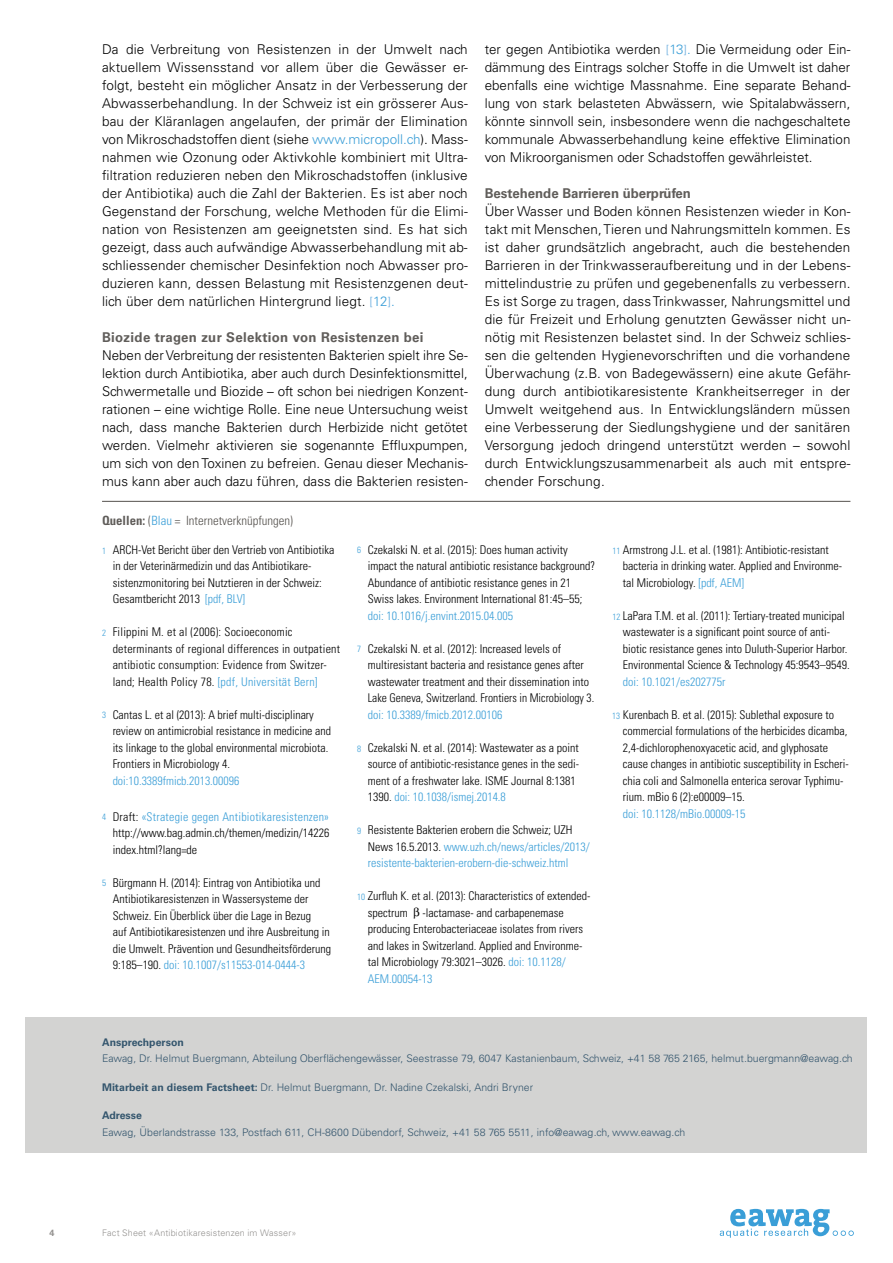
<style>
.page{position:relative;width:893px;height:1263px;background:#fff}
.page>*{position:absolute;margin:0;border:0;box-sizing:border-box;transform-origin:0 0}
.t1{font:300 13.5px/18px "Univers LT Std";color:#000;text-align:justify}
.t2{font:700 13.5px "Univers LT Std";letter-spacing:.025em;color:#605d5a}
.t3{font:700 13.5px "Univers LT Std";letter-spacing:.005em;color:#605d5a}
.t4{font:300 condensed 12.75px "Univers LT Std";color:#55524e}
.t5{font:300 condensed 12px/16.5px "Univers LT Std";color:#000}
.t6{font:300 condensed 12px/16.5px "Univers LT Std";color:#3a9ed7}
.t7{font:300 condensed 12px/16.5px "Univers LT Std";letter-spacing:.02em;color:#000}
.t8{font:300 10.5px "Univers LT Std";color:#33556d}
.t9{font:700 10.5px "Univers LT Std";letter-spacing:.005em;color:#33556d}
.t10{font:300 9px "Univers LT Std";letter-spacing:.02em;color:#949290}
.t11{font:300 condensed 9px "Univers LT Std";color:#3a9ed7}
.t12{font:700 9px "Univers LT Std";color:#949290}
.s1{color:#3a9ed7}
.s2{font-size:12.75px;color:#74b2e0}
.s3{font-weight:700;color:#605d5a}
.s4{color:#000}
.s5{font-family:"Li Gothic Med";font-weight:400;font-stretch:normal}
.s6{font-weight:700}
</style>
<div class="page">
<svg style="left:720px;top:1209px;width:134px;height:29px"></svg>
<hr style="left:102px;top:501px;width:748px;height:1px;background:#55524e">
<div style="left:26px;top:1017px;width:841px;height:135px;background:#d3d3d2"></div>
<p class="t1" style="left:102px;top:40px;width:367px">Da die Verbreitung von Resistenzen in der Umwelt nach aktuellem Wissensstand vor allem über die Gewässer er&shy;folgt, besteht ein möglicher Ansatz in der Verbesserung der Abwasserbehandlung. In der Schweiz ist ein grösserer Aus&shy;bau der Kläranlagen angelaufen, der primär der Elimination von Mikroschadstoffen dient (siehe <span class="s1">www.micropoll.ch</span>). Mass&shy;nahmen wie Ozonung oder Aktivkohle kombiniert mit Ultra&shy;filtration reduzieren neben den Mikroschadstoffen (inklusive der Antibiotika) auch die Zahl der Bakterien. Es ist aber noch Gegenstand der Forschung, welche Methoden für die Elimi&shy;nation von Resistenzen am geeignetsten sind. Es hat sich gezeigt, dass auch aufwändige Abwasserbehandlung mit ab&shy;schliessender chemischer Desinfektion noch Abwasser pro&shy;duzieren kann, dessen Belastung mit Resistenzgenen deut&shy;lich über dem natürlichen Hintergrund liegt. <span class="s2">[</span><span class="s1">12</span><span class="s2">]</span><span class="s1">.</span></p>
<p class="t2" style="left:102px;top:329px;width:323px">Biozide tragen zur Selektion von Resistenzen bei</p>
<p class="t1" style="left:102px;top:346px;width:367px">Neben der Verbreitung der resistenten Bakterien spielt ihre Se&shy;lektion durch Antibiotika, aber auch durch Desinfektionsmittel, Schwermetalle und Biozide – oft schon bei niedrigen Konzent&shy;rationen – eine wichtige Rolle. Eine neue Untersuchung weist nach, dass manche Bakterien durch Herbizide nicht getötet werden. Vielmehr aktivieren sie sogenannte Effluxpumpen, um sich von den Toxinen zu befreien. Genau dieser Mechanis&shy;mus kann aber auch dazu führen, dass die Bakterien resisten-</p>
<p class="t1" style="left:485px;top:40px;width:367px">ter gegen Antibiotika werden <span class="s2">[</span><span class="s1">13</span><span class="s2">]</span><span class="s1">.</span> Die Vermeidung oder Ein&shy;dämmung des Eintrags solcher Stoffe in die Umwelt ist daher ebenfalls eine wichtige Massnahme. Eine separate Behand&shy;lung von stark belasteten Abwässern, wie Spitalabwässern, könnte sinnvoll sein, insbesondere wenn die nachgeschaltete kommunale Abwasserbehandlung keine effektive Elimination von Mikroorganismen oder Schadstoffen gewährleistet.</p>
<p class="t3" style="left:485px;top:185px;width:208px">Bestehende Barrieren überprüfen</p>
<p class="t1" style="left:485px;top:202px;width:367px">Über Wasser und Boden können Resistenzen wieder in Kon&shy;takt mit Menschen, Tieren und Nahrungsmitteln kommen. Es ist daher grundsätzlich angebracht, auch die bestehenden Barrieren in der Trinkwasseraufbereitung und in der Lebens&shy;mittelindustrie zu prüfen und gegebenenfalls zu verbessern.<br>Es ist Sorge zu tragen, dass Trinkwasser, Nahrungsmittel und die für Freizeit und Erholung genutzten Gewässer nicht un&shy;nötig mit Resistenzen belastet sind. In der Schweiz schlies&shy;sen die geltenden Hygienevorschriften und die vorhandene Überwachung (z.B. von Badegewässern) eine akute Gefähr&shy;dung durch antibiotikaresistente Krankheitserreger in der Umwelt weitgehend aus. In Entwicklungsländern müssen eine Verbesserung der Siedlungshygiene und der sanitären Versorgung jedoch dringend unterstützt werden – sowohl durch Entwicklungszusammenarbeit als auch mit entspre&shy;chender Forschung.</p>
<p class="t4" style="left:102px;top:513px;width:192px"><span class="s3">Quellen:</span> (<span class="s1">Blau</span> = Internetverknüpfungen)</p>
<p class="t5" style="left:113px;top:541px;width:223px">ARCH-Vet Bericht über den Vertrieb von Antibiotika in der Veterinärmedizin und das Antibiotikare&shy;sistenzmonitoring bei Nutztieren in der Schweiz:<br>Gesamtbericht 2013 <span class="s1">[pdf, BLV]</span></p>
<p class="t7" style="left:113px;top:624px;width:229px">Filippini M. et al (2006): Socioeconomic determinants of regional differences in outpatient antibiotic consumption: Evidence from Switzer&shy;land; Health Policy 78. <span class="s1">[pdf, Universität Bern]</span></p>
<p class="t5" style="left:113px;top:706px;width:220px">Cantas L. et al (2013): A brief multi-disciplinary review on antimicrobial resistance in medicine and its linkage to the global environmental microbiota.<br>Frontiers in Microbiology 4.</p>
<p class="t6" style="left:113px;top:772px;width:128px">doi:10.3389fmicb.2013.00096</p>
<p class="t5" style="left:113px;top:808px;width:218px;text-align:justify">Draft: <span class="s1">«Strategie gegen Antibiotikaresistenzen» </span>http://www.bag.admin.ch/themen/medizin/14226 index.html?lang=de</p>
<p class="t5" style="left:113px;top:874px;width:220px">Bürgmann H. (2014): Eintrag von Antibiotika und Antibiotikaresistenzen in Wassersysteme der Schweiz. Ein Überblick über die Lage in Bezug<br>auf Antibiotikaresistenzen und ihre Ausbreitung in die Umwelt. Prävention und Gesundheitsförderung 9:185–190. <span class="s1">doi: 10.1007/s11553-014-0444-3</span></p>
<p class="t5" style="left:368px;top:541px;width:229px">Czekalski N. et al. (2015): Does human activity impact the natural antibiotic resistance background?<br>Abundance of antibiotic resistance genes in 21<br>Swiss lakes. Environment International 81:45–55;</p>
<p class="t6" style="left:368px;top:607px;width:147px">doi: 10.1016/j.envint.2015.04.005</p>
<p class="t5" style="left:368px;top:640px;width:228px">Czekalski N. et al. (2012): Increased levels of multiresistant bacteria and resistance genes after wastewater treatment and their dissemination into Lake Geneva, Switzerland. Frontiers in Microbiology 3.</p>
<p class="t6" style="left:368px;top:706px;width:136px">doi: 10.3389/fmicb.2012.00106</p>
<p class="t5" style="left:368px;top:739px;width:213px">Czekalski N. et al. (2014): Wastewater as a point source of antibiotic-resistance genes in the sedi&shy;ment of a freshwater lake. ISME Journal 8:1381<br>1390. <span class="s1">doi: 10.1038/ismej.2014.8</span></p>
<p class="t6" style="left:368px;top:822px;width:223px"><span class="s4">Resistente Bakterien erobern die Schweiz; UZH<br>News 16.5.2013.</span> www.uzh.ch/news/articles/2013/ resistente-bakterien-erobern-die-schweiz.html</p>
<p class="t5" style="left:368px;top:888px;width:224px">Zurfluh K. et al. (2013): Characteristics of extended&shy;spectrum <span class="s5">β</span>-lactamase- and carbapenemase producing Enterobacteriaceae isolates from rivers and lakes in Switzerland. Applied and Environme&shy;tal Microbiology 79:3021–3026. <span class="s1">doi: 10.1128/ AEM.00054-13</span></p>
<p class="t11" style="left:102px;top:545px;width:5px">1</p>
<p class="t11" style="left:357px;top:545px;width:5px">6</p>
<p class="t11" style="left:102px;top:628px;width:5px">2</p>
<p class="t11" style="left:357px;top:644px;width:5px">7</p>
<p class="t11" style="left:102px;top:709px;width:5px">3</p>
<p class="t11" style="left:357px;top:743px;width:5px">8</p>
<p class="t11" style="left:102px;top:812px;width:5px">4</p>
<p class="t11" style="left:357px;top:825px;width:5px">9</p>
<p class="t11" style="left:102px;top:878px;width:5px">5</p>
<p class="t11" style="left:357px;top:891px;width:9px">10</p>
<p class="t5" style="left:623px;top:541px;width:221px">Armstrong J.L. et al. (1981): Antibiotic-resistant bacteria in drinking water. Applied and Environme&shy;tal Microbiology. <span class="s1">[pdf, AEM]</span></p>
<p class="t5" style="left:623px;top:607px;width:228px">LaPara T.M. et al. (2011): Tertiary-treated municipal wastewater is a significant point source of anti&shy;biotic resistance genes into Duluth-Superior Harbor.<br>Environmental Science &amp; Technology 45:9543–9549.</p>
<p class="t6" style="left:623px;top:673px;width:104px">doi: 10.1021/es202775r</p>
<p class="t5" style="left:623px;top:706px;width:227px">Kurenbach B. et al. (2015): Sublethal exposure to commercial formulations of the herbicides dicamba, 2,4-dichlorophenoxyacetic acid, and glyphosate cause changes in antibiotic susceptibility in Escheri&shy;chia coli and Salmonella enterica serovar Typhimu&shy;rium. mBio 6 (2):e00009–15.</p>
<p class="t6" style="left:623px;top:805px;width:124px">doi: 10.1128/mBio.00009-15</p>
<p class="t11" style="left:612px;top:545px;width:9px">11</p>
<p class="t11" style="left:612px;top:611px;width:9px">12</p>
<p class="t11" style="left:612px;top:710px;width:9px">13</p>
<p class="t9" style="left:102px;top:1036px;width:83px">Ansprechperson</p>
<p class="t8" style="left:102px;top:1052px;width:752px">Eawag, Dr. Helmut Buergmann, Abteilung Oberflächengewässer, Seestrasse 79, 6047 Kastanienbaum, Schweiz, +41 58 765 2165, helmut.buergmann@eawag.ch</p>
<p class="t8" style="left:102px;top:1080px;width:433px"><span class="s6">Mitarbeit an diesem Factsheet:</span> Dr. Helmut Buergmann, Dr. Nadine Czekalski, Andri Bryner</p>
<p class="t9" style="left:102px;top:1109px;width:42px">Adresse</p>
<p class="t8" style="left:102px;top:1125px;width:585px">Eawag, Überlandstrasse 133, Postfach 611, CH-8600 Dübendorf, Schweiz, +41 58 765 5511, info@eawag.ch, www.eawag.ch</p>
<p class="t12" style="left:49px;top:1227px;width:7px">4</p>
<p class="t10" style="left:102px;top:1227px;width:196px">Fact Sheet «Antibiotikaresistenzen im Wasser»</p>
</div>
